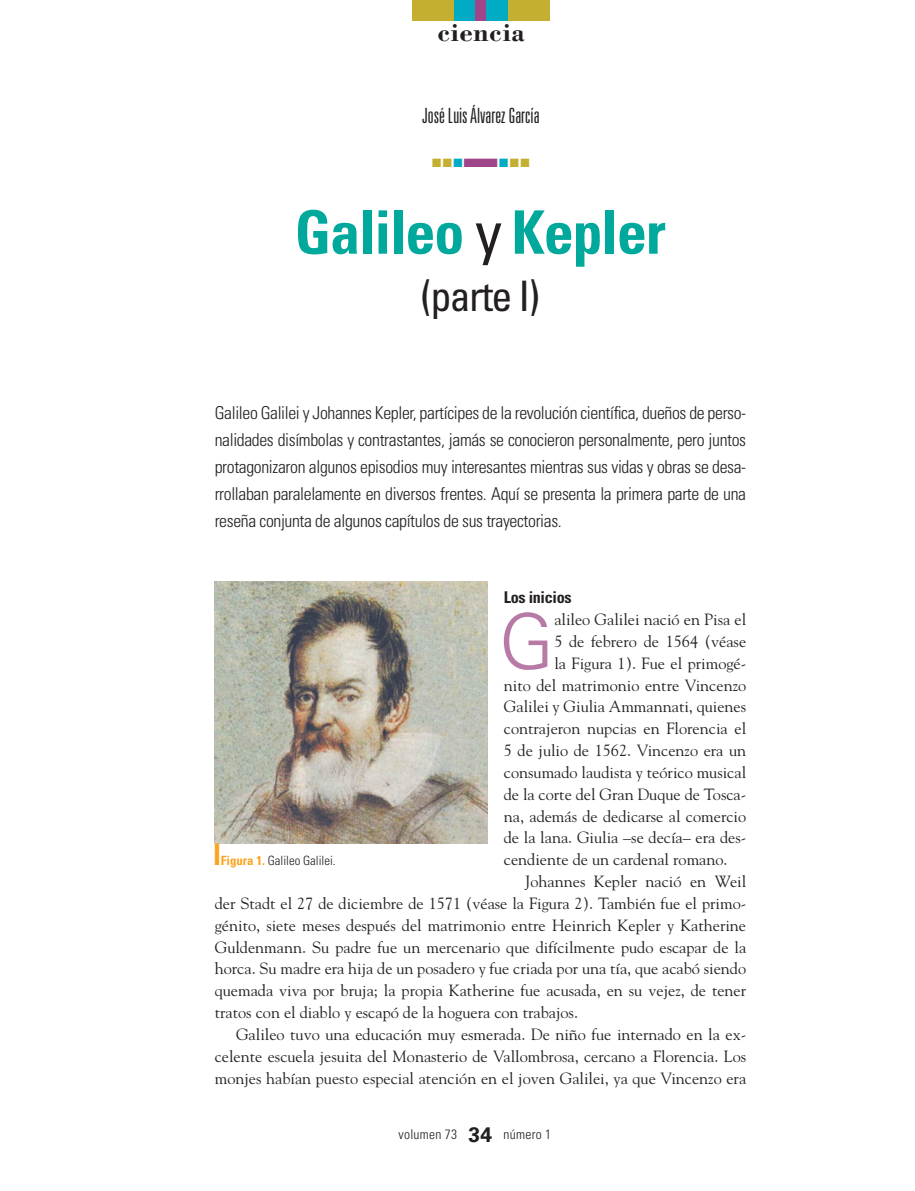
<style>
.page{position:relative;width:915px;height:1191px;background:#fff}
.page>*{position:absolute;margin:0;border:0;box-sizing:border-box;transform-origin:0 0}
._02N_Normal_Capitula{font:300 76.65px "Univers LT Std";color:#b779a6}
._01N_Titulo_Color_Az{font:700 condensed 60px "Univers LT Std";letter-spacing:-.02em;color:#00a99b}
._01N_Titulo_Negro{font:condensed 42px "Univers LT Std";letter-spacing:-.04em;color:#231f20}
.t1{font:700 27px "Bodoni Std";letter-spacing:.02em;color:#231f20}
._00N_AUTOR{font:300 ultra-condensed 21px "Univers LT Std";color:#231f20}
._00N_Entrada_Balazo{font:300 condensed 17.7px/27px "Univers LT Std";letter-spacing:-.02em;color:#231f20;text-align:justify}
._02N_Normal_Capitula-2{font:16.2px/21.8px "Goudy Std";color:#231f20;text-align:justify}
._01N_Subtitulo1{font:700 condensed 16.2px "Univers LT Std";letter-spacing:-.02em;color:#231f20}
._00N_Entrada_Balazo-2{font:300 condensed 13.5px "Univers LT Std";letter-spacing:.02em;color:#231f20}
.t2{font:300 condensed 12.75px "Univers LT Std";color:#231f20}
._00N_AUTOR-2{font:12px "Zapf Dingbats Std";color:#c5af30}
.s1{color:#00abc3}
.s2{color:#a1458a}
.s3{font-weight:400;color:#231f20}
.s4{color:#f9a31e}
.s5{font-weight:700;color:#f9a31e}
.s6{font-weight:700;font-stretch:normal;font-size:21px}
</style>
<div class="page">
<div style="left:507px;top:0;width:43px;height:21px;background:#c5af30"></div>
<div style="left:411px;top:0;width:43px;height:21px;background:#c5af30"></div>
<div style="left:454px;top:0;width:21px;height:21px;background:#00abc3"></div>
<div style="left:475px;top:0;width:11px;height:21px;background:#a1458a"></div>
<div style="left:486px;top:0;width:21px;height:21px;background:#00abc3"></div>
<img style="left:215px;top:581px;width:272px;height:262px">
<h3 class="t1" style="left:437px;top:15px;width:89px">ciencia</h3>
<p class="_00N_AUTOR" style="left:422px;top:105px;width:119px">José Luis Álvarez García</p>
<p class="_00N_AUTOR-2" style="left:432px;top:157px;width:99px">■■<span class="s1">■</span><span class="s2">■</span><span class="s1">■</span>■■</p>
<p class="_01N_Titulo_Color_Az" style="left:294px;top:195px;width:372px">Galileo <span class="s3">y</span> Kepler</p>
<p class="_01N_Titulo_Negro" style="left:420px;top:269px;width:121px">(parte I)</p>
<p class="_00N_Entrada_Balazo" style="left:215px;top:399px;width:532px">Galileo Galilei y Johannes Kepler, partícipes de la revolución científica, dueños de perso&shy;nalidades disímbolas y contrastantes, jamás se conocieron personalmente, pero juntos protagonizaron algunos episodios muy interesantes mientras sus vidas y obras se desa&shy;rrollaban paralelamente en diversos frentes. Aquí se presenta la primera parte de una reseña conjunta de algunos capítulos de sus trayectorias.</p>
<p class="_01N_Subtitulo1" style="left:503px;top:587px;width:69px">Los inicios</p>
<p class="_02N_Normal_Capitula" style="left:498px;top:595px;width:57px">G</p>
<p class="_02N_Normal_Capitula-2" style="left:554px;top:608px;width:193px">alileo Galilei nació en Pisa el</p>
<p class="_02N_Normal_Capitula-2" style="left:554px;top:630px;width:193px">5 de febrero de 1564 (véase</p>
<p class="_02N_Normal_Capitula-2" style="left:554px;top:652px;width:193px">la Figura 1). Fue el primogé-</p>
<p class="_02N_Normal_Capitula-2" style="left:503px;top:674px;width:244px">nito del matrimonio entre Vincenzo</p>
<p class="_02N_Normal_Capitula-2" style="left:503px;top:695px;width:244px">Galilei y Giulia Ammannati, quienes</p>
<p class="_02N_Normal_Capitula-2" style="left:503px;top:717px;width:244px">contrajeron nupcias en Florencia el</p>
<p class="_02N_Normal_Capitula-2" style="left:503px;top:739px;width:244px">5 de julio de 1562. Vincenzo era un</p>
<p class="_02N_Normal_Capitula-2" style="left:503px;top:761px;width:244px">consumado laudista y teórico musical</p>
<p class="_02N_Normal_Capitula-2" style="left:503px;top:783px;width:244px">de la corte del Gran Duque de Tosca-</p>
<p class="_02N_Normal_Capitula-2" style="left:503px;top:805px;width:244px">na, además de dedicarse al comercio</p>
<p class="_02N_Normal_Capitula-2" style="left:503px;top:826px;width:244px">de la lana. Giulia –se decía– era des-</p>
<p class="_02N_Normal_Capitula-2" style="left:503px;top:848px;width:225px">cendiente de un cardenal romano.</p>
<p class="_02N_Normal_Capitula-2" style="left:215px;top:870px;width:533px;text-indent:310px">Johannes Kepler nació en Weil der Stadt el 27 de diciembre de 1571 (véase la Figura 2). También fue el primo&shy;génito, siete meses después del matrimonio entre Heinrich Kepler y Katherine Guldenmann. Su padre fue un mercenario que difícilmente pudo escapar de la horca. Su madre era hija de un posadero y fue criada por una tía, que acabó siendo quemada viva por bruja; la propia Katherine fue acusada, en su vejez, de tener tratos con el diablo y escapó de la hoguera con trabajos.</p>
<p class="_02N_Normal_Capitula-2" style="left:215px;top:1023px;width:533px;text-indent:21px">Galileo tuvo una educación muy esmerada. De niño fue internado en la ex&shy;celente escuela jesuita del Monasterio de Vallombrosa, cercano a Florencia. Los monjes habían puesto especial atención en el joven Galilei, ya que Vincenzo era</p>
<p class="t2" style="left:215px;top:853px;width:122px"><span class="s4">■</span> <span class="s5">Figura 1.</span> Galileo Galilei.</p>
<p class="_00N_Entrada_Balazo-2" style="left:398px;top:1126px;width:154px">volumen 73 <span class="s6">34</span> número 1</p>
</div>
